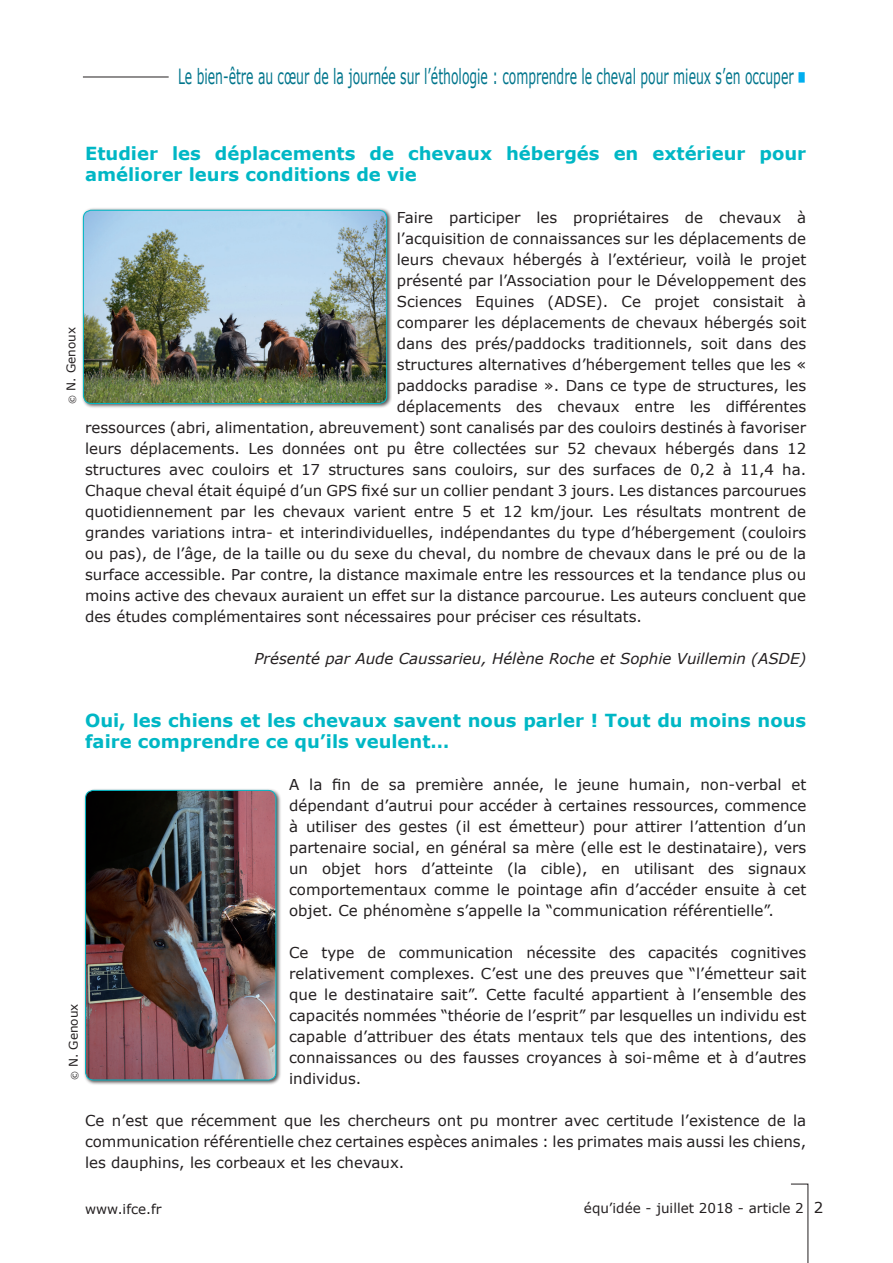
<style>
.page{position:relative;width:893px;height:1263px;background:#fff}
.page>*{position:absolute;margin:0;border:0;box-sizing:border-box;transform-origin:0 0}
.t1{font:21px "Verdana";color:#00758c;scale:.59 1}
.t2{font:700 18px/21px "Verdana";color:#00b7c5}
.t3{font:15px/21px "Verdana";color:#231f20;text-align:justify}
.t4{font:italic 15px "Verdana";color:#231f20}
.t5{font:13.5px "Verdana";color:#231f20}
.t6{font:12px "Verdana";color:#231f20}
.s1{color:#00aeef}
.s2{font-size:9px}
.s3{font-size:15px}
</style>
<div class="page">
<svg style="left:791px;top:1183px;width:18px;height:80px"></svg>
<hr style="left:83px;top:77px;width:86px;height:1px;background:#231f20">
<div style="left:81px;top:208px;width:311px;height:201px;background:#231f20;opacity:.75"></div>
<img style="left:83px;top:210px;width:304px;height:193px">
<div style="left:83px;top:210px;width:304px;height:194px;border:1px solid #00b7c5;border-radius:8px"></div>
<div style="left:83px;top:788px;width:198px;height:297px;background:#231f20;opacity:.75"></div>
<img style="left:86px;top:790px;width:190px;height:290px">
<div style="left:85px;top:790px;width:191px;height:290px;border:1px solid #00b7c5;border-radius:8px"></div>
<h1 class="t1" style="left:178px;top:62px;width:1065px">Le bien-être au cœur de la journée sur l’éthologie : comprendre le cheval pour mieux s’en occuper <span class="s1">■</span></h1>
<p class="t6" style="left:63px;top:404px;width:78px;rotate:-90deg"><span class="s2">©</span> N. Genoux</p>
<p class="t2" style="left:85px;top:143px;width:723px">Etudier les déplacements de chevaux hébergés en extérieur pour améliorer leurs conditions de vie</p>
<p class="t3" style="left:397px;top:207px;width:411px">Faire participer les propriétaires de chevaux à</p>
<p class="t3" style="left:397px;top:228px;width:411px">l’acquisition de connaissances sur les déplacements de</p>
<p class="t3" style="left:397px;top:249px;width:411px">leurs chevaux hébergés à l’extérieur, voilà le projet</p>
<p class="t3" style="left:397px;top:270px;width:411px">présenté par l’Association pour le Développement des</p>
<p class="t3" style="left:397px;top:291px;width:411px">Sciences Equines (ADSE). Ce projet consistait à</p>
<p class="t3" style="left:397px;top:312px;width:411px">comparer les déplacements de chevaux hébergés soit</p>
<p class="t3" style="left:397px;top:333px;width:411px">dans des prés/paddocks traditionnels, soit dans des</p>
<p class="t3" style="left:397px;top:354px;width:411px">structures alternatives d’hébergement telles que les «</p>
<p class="t3" style="left:397px;top:375px;width:411px">paddocks paradise ». Dans ce type de structures, les</p>
<p class="t3" style="left:397px;top:396px;width:411px">déplacements des chevaux entre les différentes</p>
<p class="t3" style="left:85px;top:417px;width:723px">ressources (abri, alimentation, abreuvement) sont canalisés par des couloirs destinés à favoriser</p>
<p class="t3" style="left:85px;top:438px;width:723px">leurs déplacements. Les données ont pu être collectées sur 52 chevaux hébergés dans 12</p>
<p class="t3" style="left:85px;top:459px;width:723px">structures avec couloirs et 17 structures sans couloirs, sur des surfaces de 0,2 à 11,4 ha.</p>
<p class="t3" style="left:85px;top:480px;width:723px">Chaque cheval était équipé d’un GPS fixé sur un collier pendant 3 jours. Les distances parcourues</p>
<p class="t3" style="left:85px;top:501px;width:723px">quotidiennement par les chevaux varient entre 5 et 12 km/jour. Les résultats montrent de</p>
<p class="t3" style="left:85px;top:522px;width:723px">grandes variations intra- et interindividuelles, indépendantes du type d’hébergement (couloirs</p>
<p class="t3" style="left:85px;top:543px;width:723px">ou pas), de l’âge, de la taille ou du sexe du cheval, du nombre de chevaux dans le pré ou de la</p>
<p class="t3" style="left:85px;top:564px;width:723px">surface accessible. Par contre, la distance maximale entre les ressources et la tendance plus ou</p>
<p class="t3" style="left:85px;top:585px;width:723px">moins active des chevaux auraient un effet sur la distance parcourue. Les auteurs concluent que</p>
<p class="t3" style="left:85px;top:606px;width:558px">des études complémentaires sont nécessaires pour préciser ces résultats.</p>
<p class="t4" style="left:255px;top:648px;width:553px">Présenté par Aude Caussarieu, Hélène Roche et Sophie Vuillemin (ASDE)</p>
<p class="t2" style="left:85px;top:710px;width:723px">Oui, les chiens et les chevaux savent nous parler ! Tout du moins nous faire comprendre ce qu’ils veulent…</p>
<p class="t3" style="left:289px;top:774px;width:519px">A la fin de sa première année, le jeune humain, non-verbal et dépendant d’autrui pour accéder à certaines ressources, commence à utiliser des gestes (il est émetteur) pour attirer l’attention d’un partenaire social, en général sa mère (elle est le destinataire), vers un objet hors d’atteinte (la cible), en utilisant des signaux comportementaux comme le pointage afin d’accéder ensuite à cet objet. Ce phénomène s’appelle la “communication référentielle”.</p>
<p class="t3" style="left:289px;top:942px;width:519px">Ce type de communication nécessite des capacités cognitives relativement complexes. C’est une des preuves que “l’émetteur sait que le destinataire sait”. Cette faculté appartient à l’ensemble des capacités nommées “théorie de l’esprit” par lesquelles un individu est capable d’attribuer des états mentaux tels que des intentions, des connaissances ou des fausses croyances à soi-même et à d’autres individus.</p>
<p class="t3" style="left:85px;top:1110px;width:723px">Ce n’est que récemment que les chercheurs ont pu montrer avec certitude l’existence de la communication référentielle chez certaines espèces animales : les primates mais aussi les chiens, les dauphins, les corbeaux et les chevaux.</p>
<p class="t6" style="left:65px;top:1080px;width:78px;rotate:-90deg"><span class="s2">©</span> N. Genoux</p>
<p class="t5" style="left:85px;top:1200px;width:78px">www.ifce.fr</p>
<p class="t5" style="left:584px;top:1199px;width:241px">équ’idée - juillet 2018 - article 2 <span class="s3">2</span></p>
</div>
